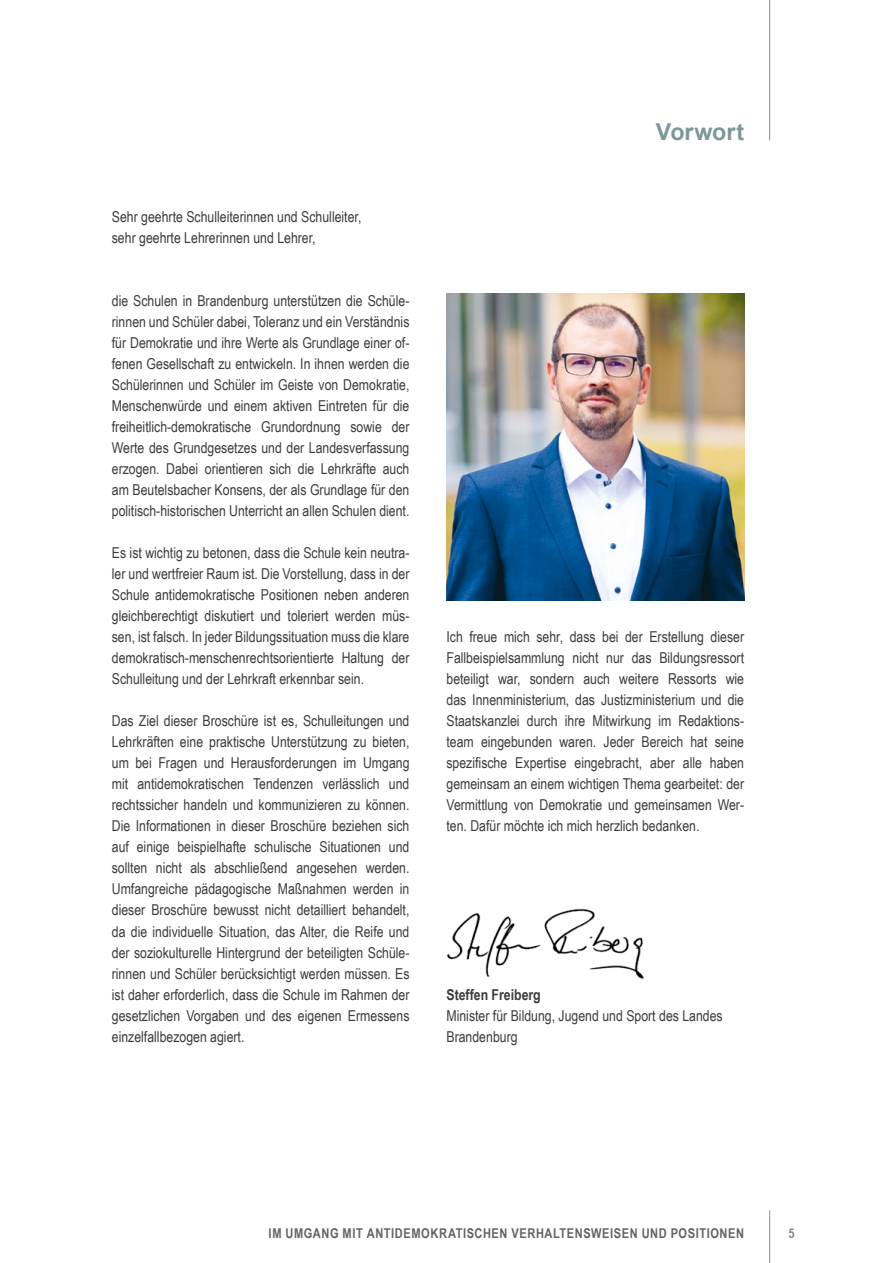
<style>
.page{position:relative;width:893px;height:1263px;background:#fff}
.page>*{position:absolute;margin:0;border:0;box-sizing:border-box;transform-origin:0 0}
.H2_ohne_Num{font:700 23.25px "Arial";color:#7b9799}
.t1{font:15px/21px "Arial Narrow";color:#3c3c3b;text-align:justify}
.t2{font:700 15px "Arial Narrow";color:#3c3c3b}
.t3{font:700 13.5px "Arial Narrow";letter-spacing:.04em;color:#646363}
.t4{font:700 13.5px "Arial Narrow";color:#878787}
</style>
<div class="page">
<hr style="left:769px;top:1210px;width:1px;height:53px;background:#7b9799">
<hr style="left:769px;top:0;width:1px;height:140px;background:#7b9799">
<img style="left:446px;top:908px;width:198px;height:71px">
<img style="left:446px;top:293px;width:298px;height:307px">
<p class="t1" style="left:112px;top:206px;width:251px">Sehr geehrte Schulleiterinnen und Schulleiter,</p>
<p class="t1" style="left:112px;top:227px;width:205px">sehr geehrte Lehrerinnen und Lehrer,</p>
<p class="t1" style="left:112px;top:290px;width:299px">die Schulen in Brandenburg unterstützen die Schüle&shy;rinnen und Schüler dabei, Toleranz und ein Verständnis für Demokratie und ihre Werte als Grundlage einer of&shy;fenen Gesellschaft zu entwickeln. In ihnen werden die Schülerinnen und Schüler im Geiste von Demokratie, Menschenwürde und einem aktiven Eintreten für die freiheitlich-demokratische Grundordnung sowie der Werte des Grundgesetzes und der Landesverfassung erzogen. Dabei orientieren sich die Lehrkräfte auch am Beutelsbacher Konsens, der als Grundlage für den politisch-historischen Unterricht an allen Schulen dient.</p>
<p class="t1" style="left:112px;top:542px;width:299px">Es ist wichtig zu betonen, dass die Schule kein neutra&shy;ler und wertfreier Raum ist. Die Vorstellung, dass in der Schule antidemokratische Positionen neben anderen gleichberechtigt diskutiert und toleriert werden müs&shy;sen, ist falsch. In jeder Bildungssituation muss die klare demokratisch-menschenrechtsorientierte Haltung der Schulleitung und der Lehrkraft erkennbar sein.</p>
<p class="t1" style="left:112px;top:710px;width:299px">Das Ziel dieser Broschüre ist es, Schulleitungen und Lehrkräften eine praktische Unterstützung zu bieten, um bei Fragen und Herausforderungen im Umgang mit antidemokratischen Tendenzen verlässlich und rechtssicher handeln und kommunizieren zu können.<br>Die Informationen in dieser Broschüre beziehen sich auf einige beispielhafte schulische Situationen und sollten nicht als abschließend angesehen werden.<br>Umfangreiche pädagogische Maßnahmen werden in dieser Broschüre bewusst nicht detailliert behandelt, da die individuelle Situation, das Alter, die Reife und der soziokulturelle Hintergrund der beteiligten Schüle&shy;rinnen und Schüler berücksichtigt werden müssen. Es ist daher erforderlich, dass die Schule im Rahmen der gesetzlichen Vorgaben und des eigenen Ermessens einzelfallbezogen agiert.</p>
<p class="H2_ohne_Num" style="left:656px;top:115px;width:90px">Vorwort</p>
<p class="t1" style="left:446px;top:626px;width:299px">Ich freue mich sehr, dass bei der Erstellung dieser Fallbeispielsammlung nicht nur das Bildungsressort beteiligt war, sondern auch weitere Ressorts wie das Innenministerium, das Justizministerium und die Staatskanzlei durch ihre Mitwirkung im Redaktions&shy;team eingebunden waren. Jeder Bereich hat seine spezifische Expertise eingebracht, aber alle haben gemeinsam an einem wichtigen Thema gearbeitet: der Vermittlung von Demokratie und gemeinsamen Wer&shy;ten. Dafür möchte ich mich herzlich bedanken.</p>
<p class="t2" style="left:446px;top:983px;width:96px">Steffen Freiberg</p>
<p class="t1" style="left:446px;top:1004px;width:278px">Minister für Bildung, Jugend und Sport des Landes<br>Brandenburg</p>
<p class="t3" style="left:269px;top:1223px;width:477px">IM UMGANG MIT ANTIDEMOKRATISCHEN VERHALTENSWEISEN UND POSITIONEN</p>
<p class="t4" style="left:788px;top:1223px;width:8px">5</p>
</div>
